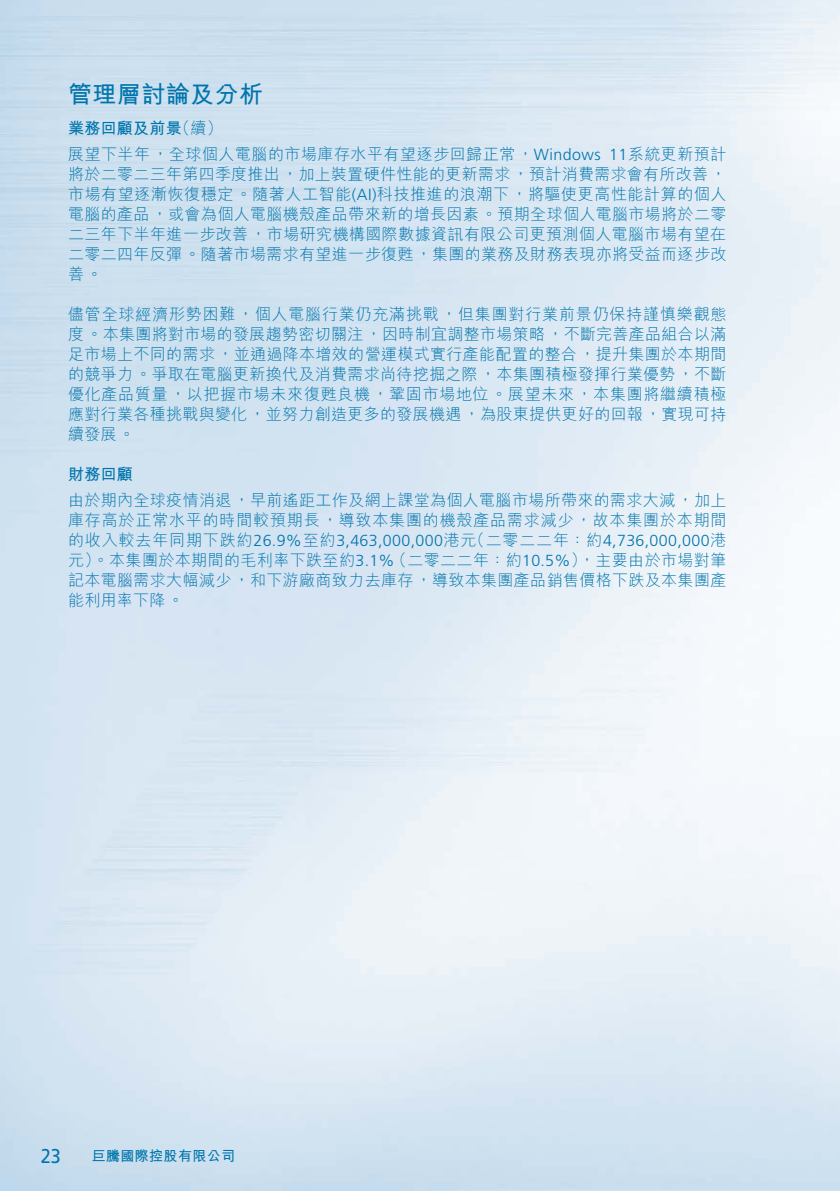
<style>
.page{position:relative;width:840px;height:1191px;background:#fff}
.page>*{position:absolute;margin:0;border:0;box-sizing:border-box;transform-origin:0 0}
.t1{font:700 24px "M Hei HK";letter-spacing:.015em;color:#0075ad}
.t2{font:20px "Frutiger LT Std";color:#0075ad;scale:.9 1}
.t3{font:300 16px/20px "M Hei HK";letter-spacing:.02em;color:#0075ad}
.t4{font:300 16px "Frutiger LT Std";letter-spacing:.025em;color:#0075ad}
.t5{font:700 16px "M Hei HK";letter-spacing:.015em;color:#0075ad}
.t6{font:700 14px "M Hei HK";letter-spacing:.025em;color:#0075ad}
.s1{font-family:"Frutiger LT Std"}
.s2{font-family:"M Hei HK"}
</style>
<div class="page">
<h1 class="t1" style="left:68px;top:77px;width:196px">管理層討論及分析</h1>
<p class="t3" style="left:174px;top:118px;width:50px">（續(</p>
<p class="t5" style="left:68px;top:117px;width:115px">業務回顧及前景</p>
<p class="t3" style="left:68px;top:144px;width:659px">展望下半年，全球個人電腦的市場庫存水平有望逐步回歸正常，<span class="s1">Windows<br></span>將於二零二三年第四季度推出，加上裝置硬件性能的更新需求，預計消費需求會有所改善，市場有望逐漸恢復穩定。隨著人工智能<span class="s1">(AI)</span>科技推進的浪潮下，將驅使更高性能計算的個人電腦的產品，或會為個人電腦機殼產品帶來新的增長因素。預期全球個人電腦市場將於二零二三年下半年進一步改善，市場研究機構國際數據資訊有限公司更預測個人電腦市場有望在二零二四年反彈。隨著市場需求有望進一步復甦，集團的業務及財務表現亦將受益而逐步改善。</p>
<p class="t3" style="left:68px;top:304px;width:659px;text-align:justify">儘管全球經濟形勢困難，個人電腦行業仍充滿挑戰，但集團對行業前景仍保持謹慎樂觀態度。本集團將對市場的發展趨勢密切關注，因時制宜調整市場策略，不斷完善產品組合以滿足市場上不同的需求，並通過降本增效的營運模式實行產能配置的整合，提升集團於本期間的競爭力。爭取在電腦更新換代及消費需求尚待挖掘之際，本集團積極發揮行業優勢，不斷優化產品質量，以把握市場未來復甦良機，鞏固市場地位。展望未來，本集團將繼續積極應對行業各種挑戰與變化，並努力創造更多的發展機遇，為股東提供更好的回報，實現可持續發展。</p>
<p class="t5" style="left:68px;top:463px;width:66px">財務回顧</p>
<p class="t3" style="left:68px;top:489px;width:659px">由於期內全球疫情消退，早前遙距工作及網上課堂為個人電腦市場所帶來的需求大減，加上庫存高於正常水平的時間較預期長，導致本集團的機殼產品需求減少，故本集團於本期間</p>
<p class="t4" style="left:468px;top:531px;width:259px"><span class="s2">（二零二二年：約</span>4,736,000,000<span class="s2">港</span></p>
<p class="t3" style="left:609px;top:144px;width:119px"><span class="s1">11</span>系統更新預計</p>
<p class="t4" style="left:68px;top:531px;width:410px"><span class="s2">的收入較去年同期下跌約</span>26.9%<span class="s2">至約</span>3,463,000,000<span class="s2">港元</span></p>
<p class="t3" style="left:391px;top:549px;width:337px">（二零二二年：約<span class="s1">10.5%</span> ，）主要由於市場對筆</p>
<p class="t3" style="left:68px;top:549px;width:659px">元）。本集團於本期間的毛利率下跌至約<span class="s1">3.1%<br></span>記本電腦需求大幅減少，和下游廠商致力去庫存，導致本集團產品銷售價格下跌及本集團產能利用率下降。</p>
<p class="t2" style="left:41px;top:1144px;width:24px">23</p>
<p class="t6" style="left:92px;top:1145px;width:145px">巨騰國際控股有限公司</p>
</div>
